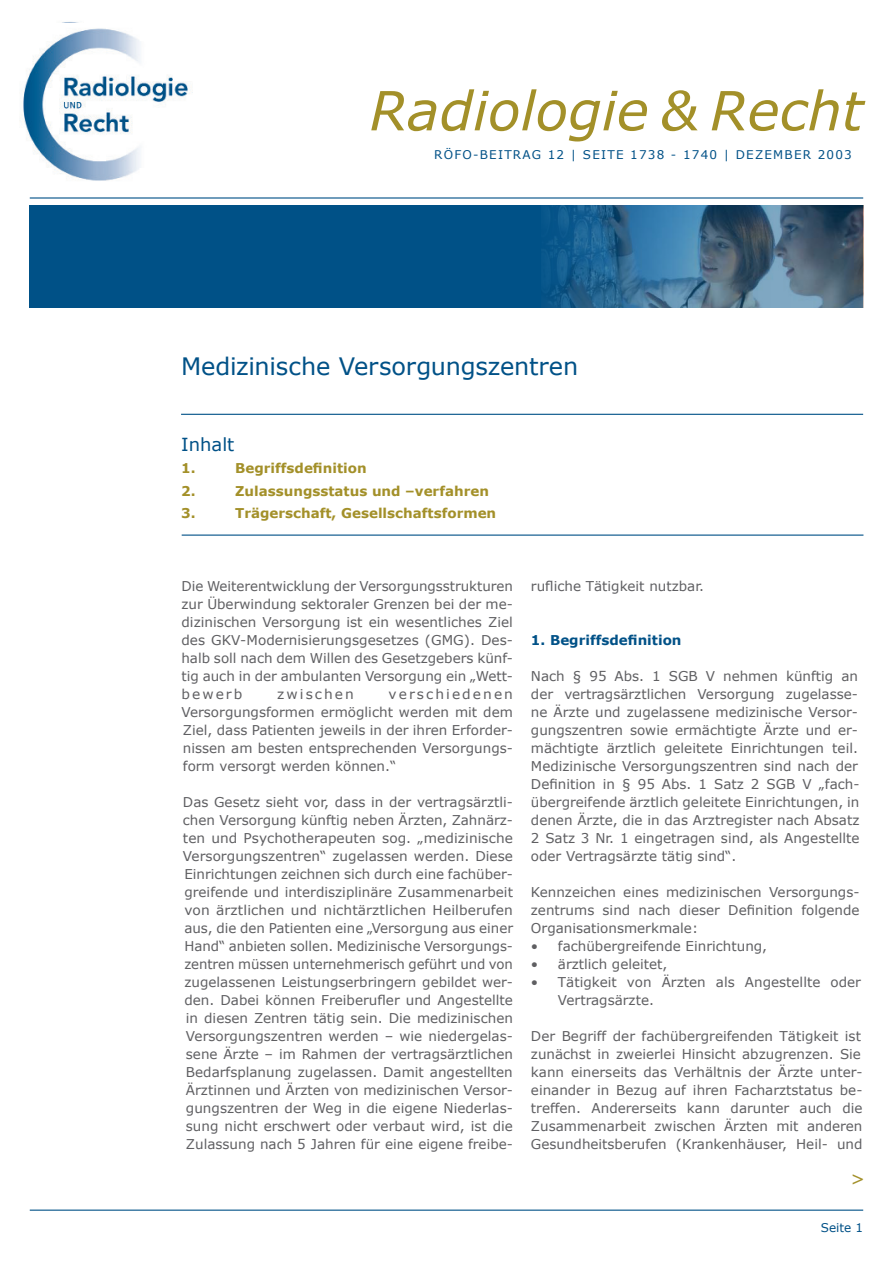
<style>
.page{position:relative;width:893px;height:1263px;background:#fff}
.page>*{position:absolute;margin:0;border:0;box-sizing:border-box;transform-origin:0 0}
.t1{font:italic 54px "Verdana";color:#a39029}
.Headline_14pt___ZA_1{font:24px "Verdana";letter-spacing:-.005em;color:#005187}
.t2{font:18px "Verdana";color:#005187}
.t3{font:18px "Verdana";color:#a39029}
.Fließtext{font:13.5px/18px "Verdana";color:#5f5f62;text-align:justify}
.Subhead_9pt___ZA_12{font:13.5px/18px "Verdana";color:#5f5f62;text-align:justify}
.t4{font:700 13.5px "Verdana";color:#a39029}
.Subhead_9pt___ZA_12-2{font:700 13.5px "Verdana";color:#005187}
.Fließtext-2{font:13.5px "Verdana";letter-spacing:.15em;color:#5f5f62}
.t5{font:12px "Verdana";letter-spacing:.1em;color:#005187}
</style>
<div class="page">
<hr style="left:30px;top:1209px;width:833px;height:2px;background:#005187">
<img style="left:23px;top:28px;width:170px;height:153px">
<hr style="left:182px;top:534px;width:681px;height:2px;background:#005187">
<hr style="left:30px;top:197px;width:833px;height:2px;background:#005187">
<div style="left:30px;top:206px;width:833px;height:102px;background:#005187"></div>
<img style="left:542px;top:206px;width:321px;height:102px">
<hr style="left:181px;top:414px;width:682px;height:1px;background:#005187">
<p class="t1" style="left:369px;top:74px;width:495px">Radiologie &amp; Recht</p>
<p class="t5" style="left:434px;top:146px;width:419px">RÖFO-BEITRAG 12 | SEITE 1738 - 1740 | DEZEMBER 2003</p>
<p class="Headline_14pt___ZA_1" style="left:181px;top:350px;width:399px">Medizinische Versorgungszentren</p>
<p class="t2" style="left:181px;top:432px;width:55px">Inhalt</p>
<p class="t4" style="left:181px;top:459px;width:16px">1.</p>
<p class="t4" style="left:235px;top:459px;width:133px">Begriffsdefinition</p>
<p class="t4" style="left:181px;top:481px;width:16px">2.</p>
<p class="t4" style="left:235px;top:481px;width:255px">Zulassungsstatus und –verfahren</p>
<p class="t4" style="left:181px;top:504px;width:16px">3.</p>
<p class="t4" style="left:235px;top:504px;width:263px">Trägerschaft, Gesellschaftsformen</p>
<p class="Fließtext" style="left:181px;top:577px;width:333px">Die Weiterentwicklung der Versorgungsstrukturen zur Überwindung sektoraler Grenzen bei der me&shy;dizinischen Versorgung ist ein wesentliches Ziel des GKV-Modernisierungsgesetzes (GMG). Des&shy;halb soll nach dem Willen des Gesetzgebers künf&shy;tig auch in der ambulanten Versorgung ein „Wett&shy;bewerb</p>
<p class="Fließtext" style="left:181px;top:685px;width:333px;text-indent:207px">verschiedenen Versorgungsformen ermöglicht werden mit dem Ziel, dass Patienten jeweils in der ihren Erforder&shy;nissen am besten entsprechenden Versorgungs&shy;form versorgt werden können.“</p>
<p class="Fließtext" style="left:183px;top:793px;width:332px">Das Gesetz sieht vor, dass in der vertragsärztli&shy;chen Versorgung künftig neben Ärzten, Zahnärz&shy;ten und Psychotherapeuten sog. „medizinische Versorgungszentren“ zugelassen werden. Diese Einrichtungen zeichnen sich durch eine fachüber&shy;greifende und interdisziplinäre Zusammenarbeit von ärztlichen und nichtärztlichen Heilberufen aus, die den Patienten eine „Versorgung aus einer Hand“ anbieten sollen. Medizinische Versorgungs&shy;zentren müssen unternehmerisch geführt und von zugelassenen Leistungserbringern gebildet wer&shy;den. Dabei können Freiberufler und Angestellte in diesen Zentren tätig sein. Die medizinischen Versorgungszentren werden – wie niedergelas&shy;sene Ärzte – im Rahmen der vertragsärztlichen Bedarfsplanung zugelassen. Damit angestellten Ärztinnen und Ärzten von medizinischen Versor&shy;gungszentren der Weg in die eigene Niederlas&shy;sung nicht erschwert oder verbaut wird, ist die Zulassung nach 5 Jahren für eine eigene freibe-</p>
<p class="Fließtext-2" style="left:277px;top:685px;width:78px">zwischen</p>
<p class="Fließtext" style="left:531px;top:577px;width:175px">rufliche Tätigkeit nutzbar.</p>
<p class="Subhead_9pt___ZA_12-2" style="left:531px;top:631px;width:152px">1. Begriffsdefinition</p>
<p class="Subhead_9pt___ZA_12" style="left:531px;top:667px;width:330px">Nach § 95 Abs. 1 SGB V nehmen künftig an der vertragsärztlichen Versorgung zugelasse&shy;ne Ärzte und zugelassene medizinische Versor&shy;gungszentren sowie ermächtigte Ärzte und er&shy;mächtigte ärztlich geleitete Einrichtungen teil.<br>Medizinische Versorgungszentren sind nach der Definition in § 95 Abs. 1 Satz 2 SGB V „fach&shy;übergreifende ärztlich geleitete Einrichtungen, in denen Ärzte, die in das Arztregister nach Absatz 2 Satz 3 Nr. 1 eingetragen sind, als Angestellte oder Vertragsärzte tätig sind“.</p>
<p class="Subhead_9pt___ZA_12" style="left:531px;top:883px;width:330px">Kennzeichen eines medizinischen Versorgungs&shy;zentrums sind nach dieser Definition folgende Organisationsmerkmale:</p>
<p class="Fließtext" style="left:531px;top:937px;width:238px">• fachübergreifende Einrichtung,</p>
<p class="Fließtext" style="left:531px;top:955px;width:138px">• ärztlich geleitet,</p>
<p class="Fließtext" style="left:558px;top:973px;width:305px;text-indent:-27px">• Tätigkeit von Ärzten als Angestellte oder<br>Vertragsärzte.</p>
<p class="Subhead_9pt___ZA_12" style="left:531px;top:1027px;width:333px">Der Begriff der fachübergreifenden Tätigkeit ist zunächst in zweierlei Hinsicht abzugrenzen. Sie kann einerseits das Verhältnis der Ärzte unter&shy;einander in Bezug auf ihren Facharztstatus be&shy;treffen. Andererseits kann darunter auch die Zusammenarbeit zwischen Ärzten mit anderen Gesundheitsberufen (Krankenhäuser, Heil- und</p>
<p class="t3" style="left:850px;top:1166px;width:16px">&gt;</p>
<p class="t5" style="left:821px;top:1219px;width:44px">Seite 1</p>
</div>
